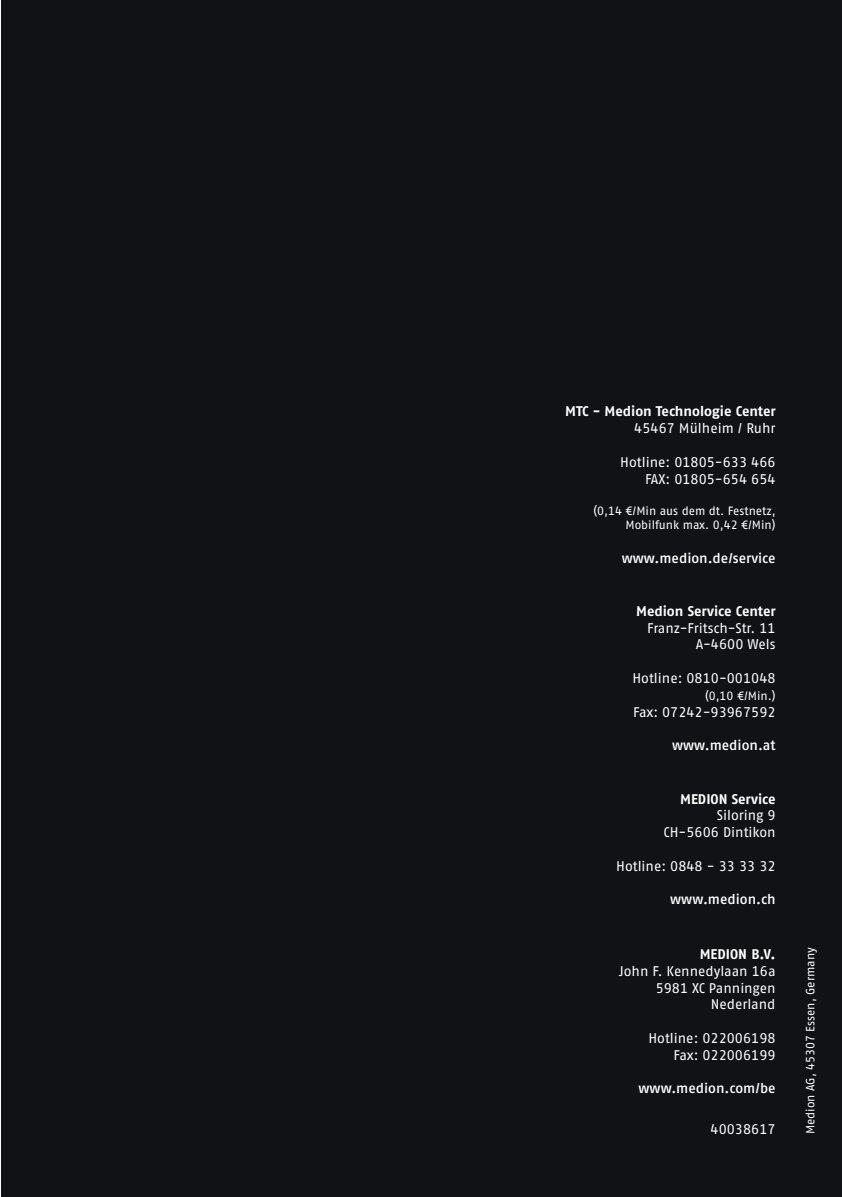
<style>
.page{position:relative;width:842px;height:1197px;background:#fff}
.page>*{position:absolute;margin:0;border:0;box-sizing:border-box;transform-origin:0 0}
.t1{font:14px/16.8px "Medion MD";color:#fff;text-align:right}
.t2{font:700 14px "Medion MD";color:#fff}
.t3{font:500 14px "Medion MD";color:#fff}
.t4{font:12px/14.4px "Medion MD";color:#fff;text-align:right}
</style>
<div class="page">
<div style="left:1px;top:0;width:841px;height:1197px;background:#101216"></div>
<p class="t2" style="left:565px;top:403px;width:212px">MTC - Medion Technologie Center</p>
<p class="t1" style="left:634px;top:420px;width:143px">45467 Mülheim / Ruhr</p>
<p class="t1" style="left:620px;top:453px;width:157px">Hotline: 01805-633 466<br>FAX: 01805-654 654</p>
<p class="t4" style="left:594px;top:503px;width:183px">(0,14 €/Min aus dem dt. Festnetz,<br>Mobilfunk max. 0,42 €/Min)</p>
<p class="t3" style="left:622px;top:550px;width:155px">www.medion.de/service</p>
<p class="t2" style="left:636px;top:602px;width:141px">Medion Service Center</p>
<p class="t1" style="left:647px;top:619px;width:130px">Franz-Fritsch-Str. 11<br>A-4600 Wels</p>
<p class="t1" style="left:632px;top:669px;width:145px">Hotline: 0810-001048</p>
<p class="t4" style="left:705px;top:688px;width:72px">(0,10 €/Min.)</p>
<p class="t1" style="left:633px;top:703px;width:144px">Fax: 07242-93967592</p>
<p class="t3" style="left:672px;top:737px;width:105px">www.medion.at</p>
<p class="t2" style="left:680px;top:790px;width:97px">MEDION Service</p>
<p class="t1" style="left:663px;top:807px;width:114px">Siloring 9<br>CH-5606 Dintikon</p>
<p class="t1" style="left:616px;top:857px;width:161px">Hotline: 0848 - 33 33 32</p>
<p class="t3" style="left:670px;top:891px;width:107px">www.medion.ch</p>
<p class="t2" style="left:700px;top:945px;width:77px">MEDION B.V.</p>
<p class="t1" style="left:619px;top:962px;width:158px">John F. Kennedylaan 16a<br>5981 XC Panningen<br>Nederland</p>
<p class="t1" style="left:648px;top:1029px;width:129px">Hotline: 022006198<br>Fax: 022006199</p>
<p class="t3" style="left:638px;top:1080px;width:139px">www.medion.com/be</p>
<p class="t1" style="left:711px;top:1120px;width:66px">40038617</p>
<p class="t4" style="left:803px;top:1134px;width:188px;rotate:-90deg">Medion AG, 45307 Essen, Germany</p>
</div>
